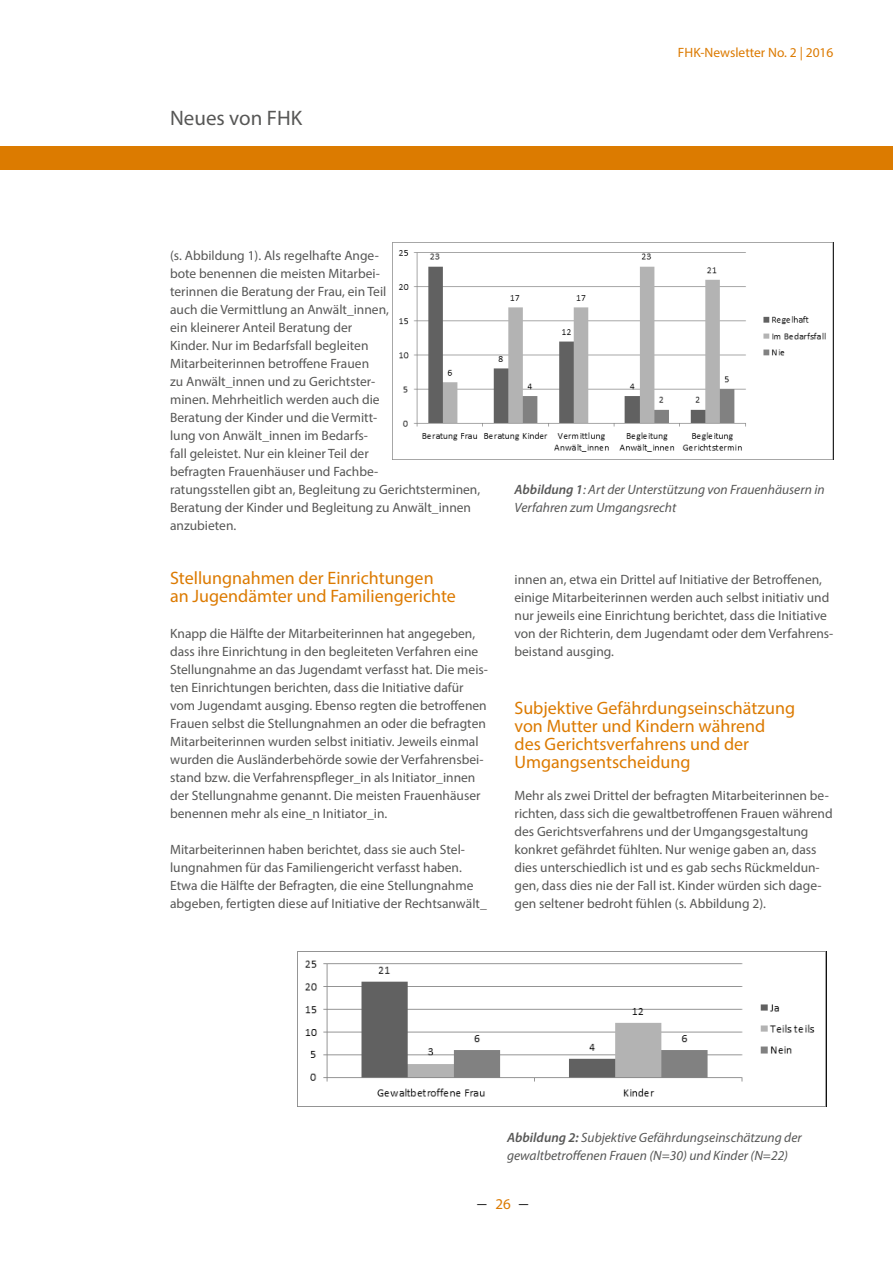
<style>
.page{position:relative;width:893px;height:1263px;background:#fff}
.page>*{position:absolute;margin:0;border:0;box-sizing:border-box;transform-origin:0 0}
.t1{font:21px "Myriad Pro";color:#575756}
.t2{font:18px/18px "Myriad Pro";color:#dc7a00}
.t3{font:18px "Times New Roman";color:#000}
.t4{font:13.5px/18px "Myriad Pro";color:#575756}
.t5{font:italic 13.5px/18px "Myriad Pro";color:#575756}
.t6{font:13.5px "Myriad Pro";color:#dc7a00}
.s1{font-weight:600}
.s2{font-family:"Myriad Pro";font-size:15px;color:#dc7a00}
</style>
<div class="page">
<div style="left:0;top:147px;width:893px;height:23px;background:#dc7b00"></div>
<img style="left:392px;top:242px;width:441px;height:218px">
<img style="left:298px;top:951px;width:528px;height:155px">
<h1 class="t1" style="left:170px;top:105px;width:134px">Neues von FHK</h1>
<p class="t6" style="left:678px;top:44px;width:157px">FHK-Newsletter No. 2 | 2016</p>
<p class="t4" style="left:170px;top:246px;width:312px">(s. Abbildung 1). Als regelhafte Ange-<br>bote benennen die meisten Mitarbei-<br>terinnen die Beratung der Frau, ein Teil<br>auch die Vermittlung an Anwält_innen,<br>ein kleinerer Anteil Beratung der<br>Kinder. Nur im Bedarfsfall begleiten<br>Mitarbeiterinnen betroffene Frauen<br>zu Anwält_innen und zu Gerichtster-<br>minen. Mehrheitlich werden auch die<br>Beratung der Kinder und die Vermitt-<br>lung von Anwält_innen im Bedarfs-<br>fall geleistet. Nur ein kleiner Teil der<br>befragten Frauenhäuser und Fachbe-<br>ratungsstellen gibt an, Begleitung zu Gerichtsterminen, Beratung der Kinder und Begleitung zu Anwält_innen anzubieten.</p>
<h2 class="t2" style="left:170px;top:569px;width:287px">Stellungnahmen der Einrichtungen an Jugendämter und Familiengerichte</h2>
<p class="t4" style="left:170px;top:624px;width:319px">Knapp die Hälfte der Mitarbeiterinnen hat angegeben, dass ihre Einrichtung in den begleiteten Verfahren eine Stellungnahme an das Jugendamt verfasst hat. Die meis&shy;ten Einrichtungen berichten, dass die Initiative dafür vom Jugendamt ausging. Ebenso regten die betroffenen Frauen selbst die Stellungnahmen an oder die befragten Mitarbeiterinnen wurden selbst initiativ. Jeweils einmal wurden die Ausländerbehörde sowie der Verfahrensbei&shy;stand bzw. die Verfahrenspfleger_in als Initiator_innen der Stellungnahme genannt. Die meisten Frauenhäuser benennen mehr als eine_n Initiator_in.</p>
<p class="t4" style="left:170px;top:840px;width:318px">Mitarbeiterinnen haben berichtet, dass sie auch Stel&shy;lungnahmen für das Familiengericht verfasst haben.<br>Etwa die Hälfte der Befragten, die eine Stellungnahme abgeben, fertigten diese auf Initiative der Rechtsanwält_</p>
<p class="t5" style="left:514px;top:480px;width:312px"><span class="s1">Abbildung 1</span>: Art der Unterstützung von Frauenhäusern in<br>Verfahren zum Umgangsrecht</p>
<p class="t4" style="left:514px;top:570px;width:320px">innen an, etwa ein Drittel auf Initiative der Betroffenen, einige Mitarbeiterinnen werden auch selbst initiativ und nur jeweils eine Einrichtung berichtet, dass die Initiative von der Richterin, dem Jugendamt oder dem Verfahrens&shy;beistand ausging.</p>
<h2 class="t2" style="left:514px;top:699px;width:282px">Subjektive Gefährdungseinschätzung von Mutter und Kindern während des Gerichtsverfahrens und der<br>Umgangsentscheidung</h2>
<p class="t4" style="left:514px;top:786px;width:320px">Mehr als zwei Drittel der befragten Mitarbeiterinnen be&shy;richten, dass sich die gewaltbetroffenen Frauen während des Gerichtsverfahrens und der Umgangsgestaltung konkret gefährdet fühlten. Nur wenige gaben an, dass dies unterschiedlich ist und es gab sechs Rückmeldun&shy;gen, dass dies nie der Fall ist. Kinder würden sich dage&shy;gen seltener bedroht fühlen (s. Abbildung 2).</p>
<p class="t5" style="left:507px;top:1128px;width:296px"><span class="s1">Abbildung 2:</span> Subjektive Gefährdungseinschätzung der gewaltbetroffenen Frauen (N=30) und Kinder (N=22)</p>
<h2 class="t3" style="left:477px;top:1190px;width:52px">– <span class="s2">26</span> –</h2>
</div>
